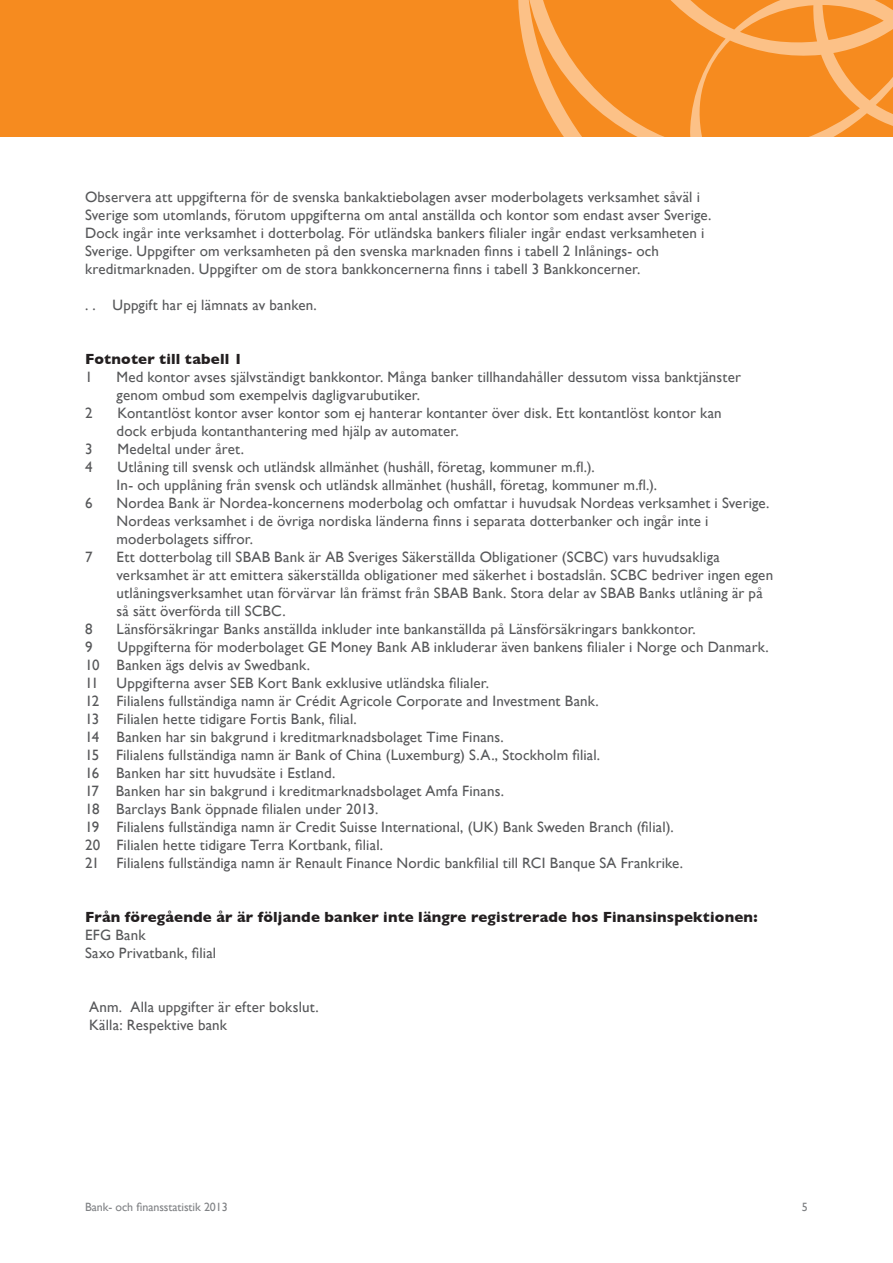
<style>
.page{position:relative;width:893px;height:1263px;background:#fff}
.page>*{position:absolute;margin:0;border:0;box-sizing:border-box;transform-origin:0 0}
.t1{font:15px/18px "Gill Sans";letter-spacing:.01em;color:#57585a}
.t2{font:700 15px "Gill Sans";letter-spacing:.01em;color:#231f20}
.t3{font:12px "Gill Sans";letter-spacing:-.005em;color:#808285}
</style>
<div class="page">
<div style="left:0;top:0;width:893px;height:136px;background:#f68b1f"></div>
<svg style="left:518px;top:0;width:375px;height:136px"></svg>
<p class="t1" style="left:85px;top:187px;width:628px">Observera att uppgifterna för de svenska bankaktiebolagen avser moderbolagets verksamhet såväl i Sverige som utomlands, förutom uppgifterna om antal anställda och kontor som endast avser Sverige.<br>Dock ingår inte verksamhet i dotterbolag. För utländska bankers filialer ingår endast verksamheten i Sverige. Uppgifter om verksamheten på den svenska marknaden finns i tabell 2 Inlånings- och kreditmarknaden. Uppgifter om de stora bankkoncernerna finns i tabell 3 Bankkoncerner.</p>
<p class="t1" style="left:85px;top:295px;width:233px">. . Uppgift har ej lämnats av banken.</p>
<p class="t2" style="left:85px;top:350px;width:159px">Fotnoter till tabell 1</p>
<p class="t1" style="left:85px;top:367px;width:9px">1</p>
<p class="t1" style="left:117px;top:367px;width:626px">Med kontor avses självständigt bankkontor. Många banker tillhandahåller dessutom vissa banktjänster genom ombud som exempelvis dagligvarubutiker.</p>
<p class="t1" style="left:85px;top:403px;width:9px">2</p>
<p class="t1" style="left:117px;top:403px;width:607px">Kontantlöst kontor avser kontor som ej hanterar kontanter över disk. Ett kontantlöst kontor kan dock erbjuda kontanthantering med hjälp av automater.</p>
<p class="t1" style="left:85px;top:439px;width:9px">3</p>
<p class="t1" style="left:118px;top:439px;width:128px">Medeltal under året.</p>
<p class="t1" style="left:85px;top:457px;width:9px">4</p>
<p class="t1" style="left:117px;top:457px;width:542px">Utlåning till svensk och utländsk allmänhet (hushåll, företag, kommuner m.fl.).<br>In- och upplåning från svensk och utländsk allmänhet (hushåll, företag, kommuner m.fl.).</p>
<p class="t1" style="left:85px;top:493px;width:9px">6</p>
<p class="t1" style="left:117px;top:493px;width:654px">Nordea Bank är Nordea-koncernens moderbolag och omfattar i huvudsak Nordeas verksamhet i Sverige.<br>Nordeas verksamhet i de övriga nordiska länderna finns i separata dotterbanker och ingår inte i moderbolagets siffror.</p>
<p class="t1" style="left:85px;top:547px;width:9px">7</p>
<p class="t1" style="left:117px;top:547px;width:658px">Ett dotterbolag till SBAB Bank är AB Sveriges Säkerställda Obligationer (SCBC) vars huvudsakliga verksamhet är att emittera säkerställda obligationer med säkerhet i bostadslån. SCBC bedriver ingen egen utlåningsverksamhet utan förvärvar lån främst från SBAB Bank. Stora delar av SBAB Banks utlåning är på så sätt överförda till SCBC.</p>
<p class="t1" style="left:85px;top:619px;width:9px">8</p>
<p class="t1" style="left:117px;top:619px;width:581px">Länsförsäkringar Banks anställda inkluder inte bankanställda på Länsförsäkringars bankkontor.</p>
<p class="t1" style="left:85px;top:637px;width:9px">9</p>
<p class="t1" style="left:85px;top:637px;width:685px;text-indent:33px">Uppgifterna för moderbolaget GE Money Bank AB inkluderar även bankens filialer i Norge och Danmark.<br>10 Banken ägs delvis av Swedbank.<br>11 Uppgifterna avser SEB Kort Bank exklusive utländska filialer.<br>12 Filialens fullständiga namn är Crédit Agricole Corporate and Investment Bank.<br>13 Filialen hette tidigare Fortis Bank, filial.<br>14 Banken har sin bakgrund i kreditmarknadsbolaget Time Finans.<br>15 Filialens fullständiga namn är Bank of China (Luxemburg) S.A., Stockholm filial.<br>16 Banken har sitt huvudsäte i Estland.<br>17 Banken har sin bakgrund i kreditmarknadsbolaget Amfa Finans.<br>18 Barclays Bank öppnade filialen under 2013.<br>19 Filialens fullständiga namn är Credit Suisse International, (UK) Bank Sweden Branch (filial).<br>20 Filialen hette tidigare Terra Kortbank, filial.<br>21 Filialens fullständiga namn är Renault Finance Nordic bankfilial till RCI Banque SA Frankrike.</p>
<p class="t2" style="left:85px;top:908px;width:674px">Från föregående år är följande banker inte längre registrerade hos Finansinspektionen:</p>
<p class="t1" style="left:85px;top:925px;width:133px">EFG Bank<br>Saxo Privatbank, filial</p>
<p class="t1" style="left:89px;top:997px;width:231px">Anm. Alla uppgifter är efter bokslut.<br>Källa: Respektive bank</p>
<p class="t3" style="left:85px;top:1199px;width:144px">Bank- och finansstatistik 2013</p>
<p class="t3" style="left:802px;top:1199px;width:7px">5</p>
</div>
